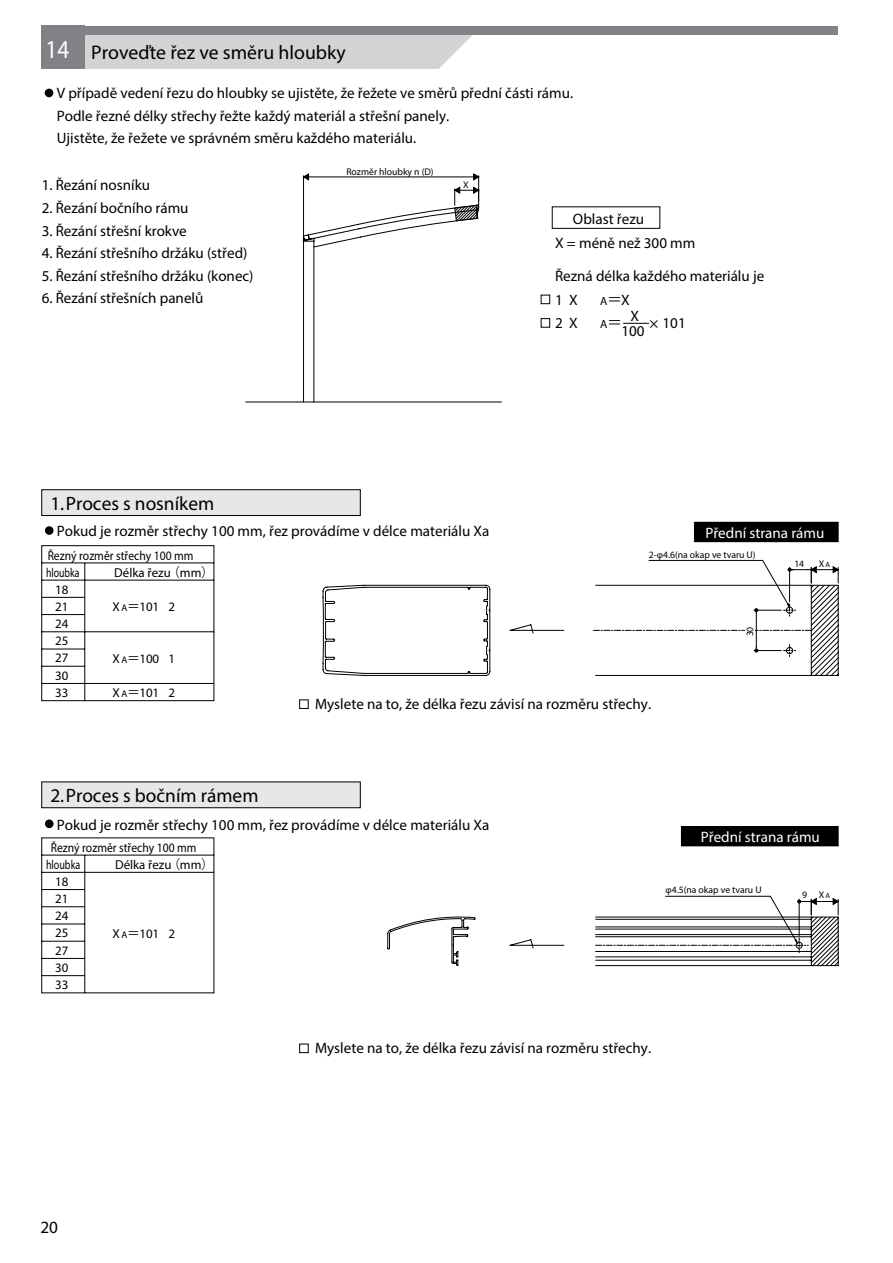
<style>
.page{position:relative;width:893px;height:1263px;background:#fff}
.page>*{position:absolute;margin:0;border:0;box-sizing:border-box;transform-origin:0 0}
.t1{font:700 19.8px "Helvetica";color:#000}
.t2{font:700 19.35px "Helvetica";color:#000}
.t3{font:17.25px "Gothic BBB Pro Medium 90 pv RKSJ H";color:#000}
.t4{font:15px/22.6px "Helvetica";color:#000}
.t5{font:700 15px "Helvetica";color:#fff}
.t6{font:15px/15px "Gothic BBB Pro Medium 90 pv RKSJ H";color:#000;text-align:center}
.t7{font:12.9px/17.1px "Helvetica";color:#000;scale:.9 1}
.t8{font:12.9px/17.2px "Gothic BBB Pro Medium 90 pv RKSJ H";color:#000;text-align:justify}
.t9{font:12.9px "Helvetica";color:#000}
.t10{font:11.85px "Gothic BBB Pro Medium 90 pv RKSJ H";color:#000}
.t11{font:9.75px "Helvetica";color:#000}
.t12{font:9.75px "Gothic BBB Pro Medium 90 pv RKSJ H";color:#000}
.s1{font-family:"Shin Go Pro Medium 90 pv RKSJ H";font-weight:400;font-size:25.8px;color:#fff}
.s2{font-family:"Koz Go Pr 6 N";font-size:15px}
.s3{font-size:15px}
.s4{font-family:"Koz Go Pro"}
.s5{font-size:9.75px}
.s6{font-family:"Koz Go Pr 6 N"}
.s7{font-size:7.5px}
</style>
<div class="page">
<svg style="left:323px;top:585px;width:64px;height:91px"></svg>
<svg style="left:387px;top:585px;width:452px;height:381px"></svg>
<svg style="left:509px;top:939px;width:55px;height:9px"></svg>
<svg style="left:245px;top:205px;width:594px;height:355px"></svg>
<hr style="left:303px;top:176px;width:1px;height:64px;background:#000">
<hr style="left:305px;top:177px;width:172px;height:1px;background:#000">
<svg style="left:303px;top:173px;width:6px;height:7px"></svg>
<svg style="left:454px;top:173px;width:25px;height:48px"></svg>
<svg style="left:593px;top:560px;width:246px;height:393px"></svg>
<svg style="left:41px;top:545px;width:173px;height:156px"></svg>
<hr style="left:42px;top:614px;width:43px;height:1px;background:#000">
<hr style="left:42px;top:597px;width:43px;height:1px;background:#000">
<hr style="left:42px;top:683px;width:172px;height:1px;background:#000">
<svg style="left:41px;top:837px;width:173px;height:156px"></svg>
<hr style="left:42px;top:906px;width:43px;height:1px;background:#000">
<hr style="left:42px;top:889px;width:43px;height:1px;background:#000">
<hr style="left:42px;top:975px;width:43px;height:1px;background:#000">
<div style="left:45px;top:526px;width:9px;height:9px;background:#000;border-radius:50%"></div>
<div style="left:45px;top:819px;width:9px;height:9px;background:#000;border-radius:50%"></div>
<svg style="left:623px;top:323px;width:26px;height:1px"></svg>
<svg style="left:85px;top:34px;width:388px;height:35px;background:#d0d2d3"></svg>
<div style="left:42px;top:26px;width:43px;height:43px;background:#808285"></div>
<div style="left:42px;top:26px;width:796px;height:8px;background:#808285"></div>
<div style="left:694px;top:522px;width:144px;height:20px;background:#000"></div>
<div style="left:681px;top:826px;width:157px;height:20px;background:#000"></div>
<div style="left:45px;top:89px;width:8px;height:8px;background:#000;border-radius:50%"></div>
<div style="left:42px;top:490px;width:318px;height:25px;background:#e6e7e8"></div>
<div style="left:41px;top:489px;width:319px;height:27px;border:1px solid #000"></div>
<div style="left:42px;top:782px;width:318px;height:26px;background:#e6e7e8"></div>
<div style="left:41px;top:782px;width:319px;height:26px;border:1px solid #000"></div>
<div style="left:552px;top:207px;width:108px;height:22px;border:1px solid #000"></div>
<div style="left:541px;top:295px;width:9px;height:9px;border:1px solid #000"></div>
<div style="left:541px;top:318px;width:9px;height:9px;border:1px solid #000"></div>
<div style="left:299px;top:700px;width:9px;height:9px;border:1px solid #000"></div>
<div style="left:299px;top:1044px;width:9px;height:9px;border:1px solid #000"></div>
<h1 class="t1" style="left:46px;top:40px;width:302px"><span class="s1">14</span> Proveďte řez ve směru hloubky</h1>
<p class="t4" style="left:57px;top:82px;width:518px">V případě vedení řezu do hloubky se ujistěte, že řežete ve směrů přední části rámu.<br>Podle řezné délky střechy řežte každý materiál a střešní panely.<br>Ujistěte, že řežete ve správném směru každého materiálu.</p>
<p class="t4" style="left:42px;top:174px;width:110px">1. Řezání nosníku</p>
<p class="t4" style="left:42px;top:196px;width:148px">2. Řezání bočního rámu</p>
<p class="t4" style="left:42px;top:219px;width:147px">3. Řezání střešní krokve</p>
<p class="t4" style="left:42px;top:242px;width:207px">4. Řezání střešního držáku (střed)</p>
<p class="t4" style="left:42px;top:264px;width:213px">5. Řezání střešního držáku (konec)</p>
<p class="t4" style="left:42px;top:287px;width:163px">6. Řezání střešních panelů</p>
<p class="t11" style="left:346px;top:165px;width:89px">Rozměr hloubky n (D)</p>
<p class="t12" style="left:463px;top:179px;width:7px">X</p>
<p class="t4" style="left:555px;top:206px;width:142px;line-height:24.5px;text-indent:18px">Oblast řezu<br>X = méně než 300 mm</p>
<p class="t4" style="left:555px;top:264px;width:211px">Řezná délka každého materiálu je</p>
<p class="t6" style="left:555px;top:292px;width:24px">1 X</p>
<p class="t10" style="left:600px;top:293px;width:31px">A<span class="s2">＝</span><span class="s3">X</span></p>
<p class="t6" style="left:555px;top:316px;width:24px">2 X</p>
<p class="t10" style="left:600px;top:317px;width:24px">A<span class="s2">＝</span></p>
<p class="t6" style="left:649px;top:316px;width:38px">× 101</p>
<p class="t6" style="left:621px;top:308px;width:25px">X<br>100</p>
<p class="t2" style="left:50px;top:492px;width:165px">1.Proces s nosníkem</p>
<p class="t4" style="left:57px;top:520px;width:434px">Pokud je rozměr střechy 100 mm, řez provádíme v délce materiálu Xa</p>
<p class="t5" style="left:705px;top:524px;width:121px">Přední strana rámu</p>
<p class="t7" style="left:46px;top:547px;width:165px">Řezný rozměr střechy 100 mm hloubka</p>
<p class="t8" style="left:55px;top:580px;width:15px">18<br>21<br>24<br>25<br>27<br>30<br>33</p>
<p class="t9" style="left:114px;top:564px;width:101px">Délka řezu<span class="s4">（</span>mm<span class="s4">）</span></p>
<p class="t8" style="left:113px;top:598px;width:64px">X <span class="s5">A</span><span class="s6">＝</span>101 2</p>
<p class="t8" style="left:113px;top:650px;width:64px">X<span class="s5">A</span><span class="s6">＝</span>100 1</p>
<p class="t8" style="left:113px;top:684px;width:64px">X<span class="s5">A</span><span class="s6">＝</span>101 2</p>
<p class="t2" style="left:50px;top:784px;width:210px">2.Proces s bočním rámem</p>
<p class="t11" style="left:649px;top:548px;width:108px">2-φ4.6(na okap ve tvaru U)</p>
<p class="t4" style="left:315px;top:693px;width:338px">Myslete na to, že délka řezu závisí na rozměru střechy.</p>
<p class="t12" style="left:744px;top:636px;width:11px;rotate:-90deg">30</p>
<p class="t12" style="left:794px;top:557px;width:11px">14</p>
<p class="t12" style="left:819px;top:557px;width:13px">X<span class="s7">A</span></p>
<p class="t4" style="left:57px;top:813px;width:434px">Pokud je rozměr střechy 100 mm, řez provádíme v délce materiálu Xa</p>
<p class="t7" style="left:46px;top:839px;width:169px;text-indent:5px">Řezný rozměr střechy 100 mm hloubka</p>
<p class="t8" style="left:55px;top:872px;width:15px">18<br>21<br>24<br>25<br>27<br>30<br>33</p>
<p class="t9" style="left:115px;top:857px;width:101px">Délka řezu<span class="s4">（</span>mm<span class="s4">）</span></p>
<p class="t8" style="left:113px;top:925px;width:64px">X<span class="s5">A</span><span class="s6">＝</span>101 2</p>
<p class="t5" style="left:701px;top:827px;width:121px">Přední strana rámu</p>
<p class="t11" style="left:666px;top:884px;width:98px">φ4.5(na okap ve tvaru U</p>
<p class="t12" style="left:802px;top:889px;width:29px">9 X<span class="s7">A</span></p>
<p class="t4" style="left:315px;top:1037px;width:338px">Myslete na to, že délka řezu závisí na rozměru střechy.</p>
<p class="t3" style="left:40px;top:1217px;width:19px">20</p>
</div>
